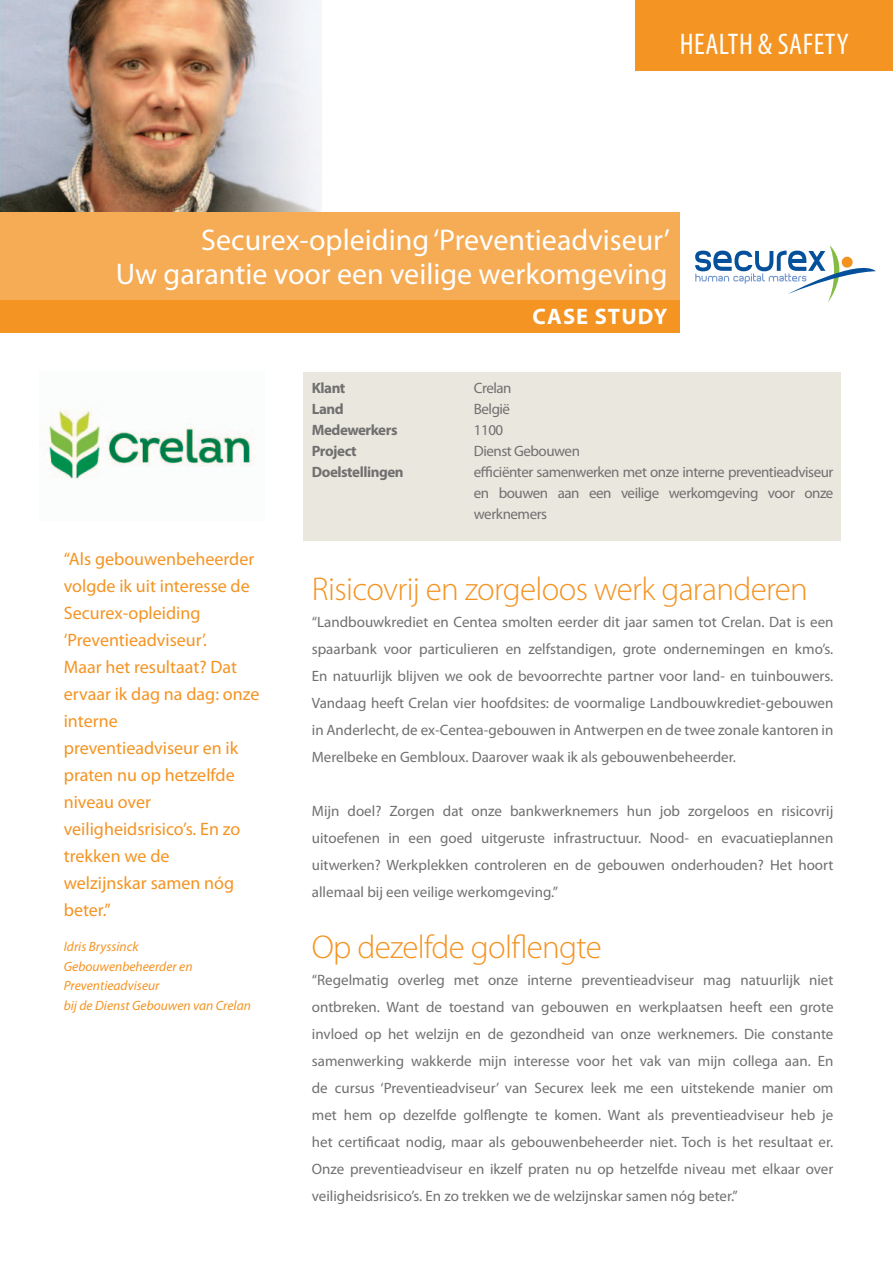
<style>
.page{position:relative;width:893px;height:1263px;background:#fff}
.page>*{position:absolute;margin:0;border:0;box-sizing:border-box;transform-origin:0 0}
.t1{font:300 33px "Myriad Pro";letter-spacing:-.02em;color:#f49423}
.t2{font:30px/34.5px "Myriad Pro";color:#fff;text-align:right}
.t3{font:condensed 30px "Myriad Pro";letter-spacing:.02em;color:#fff}
.t4{font:700 22.5px "Myriad Pro";letter-spacing:.05em;color:#fff}
.t5{font:18px/27px "Myriad Pro";color:#f49423}
.t6{font:15px/27px "Myriad Pro";color:#717070;text-align:justify}
.t7{font:700 15px "Myriad Pro";letter-spacing:-.03em;color:#717070}
.t8{font:15px "Myriad Pro";letter-spacing:-.03em;color:#717070}
.t9{font:italic 13.5px/19.5px "Myriad Pro";color:#f49423}
</style>
<div class="page">
<img style="left:0;top:0;width:321px;height:212px">
<div style="left:0;top:212px;width:876px;height:89px;background:#f6ab55"></div>
<div style="left:0;top:300px;width:728px;height:32px;background:#f49423"></div>
<div style="left:680px;top:206px;width:213px;height:136px;background:#fff"></div>
<svg style="left:695px;top:245px;width:181px;height:58px"></svg>
<img style="left:47px;top:408px;width:206px;height:71px">
<div style="left:303px;top:372px;width:538px;height:168px;background:#e9e7de"></div>
<div style="left:635px;top:0;width:258px;height:70px;background:#f49423"></div>
<h2 class="t3" style="left:680px;top:26px;width:170px">HEALTH &amp; SAFETY</h2>
<h2 class="t2" style="left:116px;top:222px;width:556px">Securex-opleiding ‘Preventieadviseur’<br>Uw garantie voor een veilige werkomgeving</h2>
<h3 class="t4" style="left:532px;top:302px;width:136px">CASE STUDY</h3>
<p class="t5" style="left:64px;top:545px;width:197px">“Als gebouwenbeheerder volgde ik uit interesse de<br>Securex-opleiding ‘Preventieadviseur’.<br>Maar het resultaat? Dat ervaar ik dag na dag: onze interne<br>preventieadviseur en ik praten nu op hetzelfde niveau over veiligheidsrisico’s. En zo trekken we de<br>welzijnskar samen nóg beter.”</p>
<p class="t9" style="left:64px;top:937px;width:189px">Idris Bryssinck<br>Gebouwenbeheerder en<br>Preventieadviseur<br>bij de Dienst Gebouwen van Crelan</p>
<p class="t7" style="left:312px;top:378px;width:35px">Klant</p>
<p class="t6" style="left:474px;top:374px;width:39px">Crelan</p>
<p class="t7" style="left:312px;top:399px;width:34px">Land</p>
<p class="t6" style="left:474px;top:395px;width:38px">België</p>
<p class="t7" style="left:312px;top:420px;width:87px">Medewerkers</p>
<p class="t6" style="left:474px;top:416px;width:31px">1100</p>
<p class="t7" style="left:312px;top:441px;width:46px">Project</p>
<p class="t8" style="left:474px;top:441px;width:108px">Dienst Gebouwen</p>
<p class="t7" style="left:312px;top:462px;width:93px">Doelstellingen</p>
<p class="t6" style="left:474px;top:461px;width:361px;line-height:21px">efficiënter samenwerken met onze interne preventieadviseur en bouwen aan een veilige werkomgeving voor onze werknemers</p>
<h1 class="t1" style="left:312px;top:569px;width:497px">Risicovrij en zorgeloos werk garanderen</h1>
<p class="t6" style="left:312px;top:608px;width:523px">“Landbouwkrediet en Centea smolten eerder dit jaar samen tot Crelan. Dat is een spaarbank voor particulieren en zelfstandigen, grote ondernemingen en kmo’s.<br>En natuurlijk blijven we ook de bevoorrechte partner voor land- en tuinbouwers.<br>Vandaag heeft Crelan vier hoofdsites: de voormalige Landbouwkrediet-gebouwen in Anderlecht, de ex-Centea-gebouwen in Antwerpen en de twee zonale kantoren in Merelbeke en Gembloux. Daarover waak ik als gebouwenbeheerder.</p>
<p class="t6" style="left:312px;top:797px;width:523px">Mijn doel? Zorgen dat onze bankwerknemers hun job zorgeloos en risicovrij uitoefenen in een goed uitgeruste infrastructuur. Nood- en evacuatieplannen uitwerken? Werkplekken controleren en de gebouwen onderhouden? Het hoort allemaal bij een veilige werkomgeving.”</p>
<h1 class="t1" style="left:312px;top:927px;width:291px">Op dezelfde golflengte</h1>
<p class="t6" style="left:312px;top:966px;width:523px">“Regelmatig overleg met onze interne preventieadviseur mag natuurlijk niet ontbreken. Want de toestand van gebouwen en werkplaatsen heeft een grote invloed op het welzijn en de gezondheid van onze werknemers. Die constante samenwerking wakkerde mijn interesse voor het vak van mijn collega aan. En de cursus ‘Preventieadviseur’ van Securex leek me een uitstekende manier om met hem op dezelfde golflengte te komen. Want als preventieadviseur heb je het certificaat nodig, maar als gebouwenbeheerder niet. Toch is het resultaat er.<br>Onze preventieadviseur en ikzelf praten nu op hetzelfde niveau met elkaar over veiligheidsrisico’s. En zo trekken we de welzijnskar samen nóg beter.”</p>
</div>
